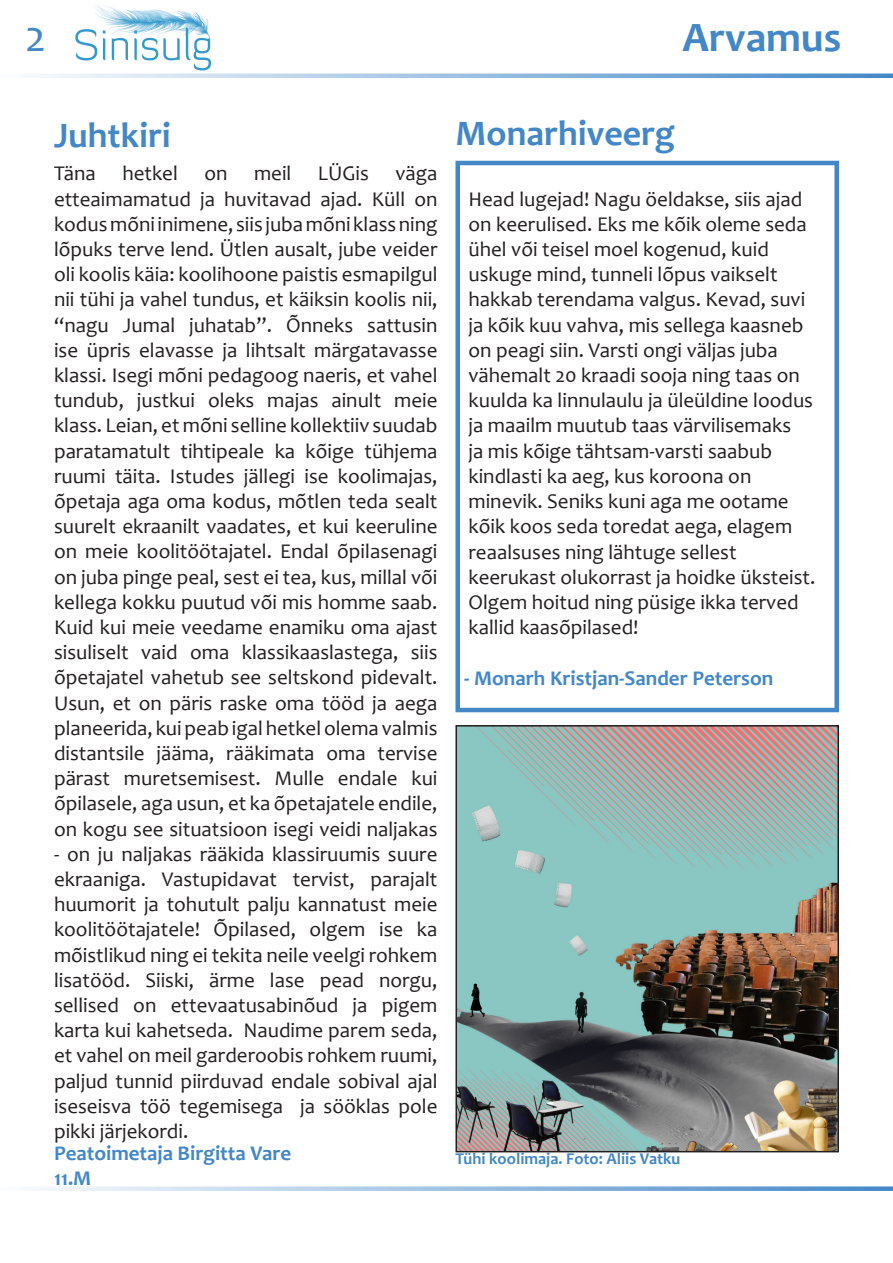
<style>
.page{position:relative;width:893px;height:1263px;background:#fff}
.page>*{position:absolute;margin:0;border:0;box-sizing:border-box;transform-origin:0 0}
.t1{font:45px "Candara";color:#4387c7}
.t2{font:700 42px "Candara";color:#4387c7}
.t3{font:700 36px "Candara";color:#4387c7}
.t4{font:21px/25.2px "Candara";color:#231f20;text-align:justify}
.t5{font:700 21px "Candara";color:#4387c7}
.t6{font:700 16.5px "Candara";color:#4387c7}
</style>
<div class="page">
<svg style="left:37px;top:74px;width:856px;height:4px"></svg>
<svg style="left:37px;top:1186px;width:856px;height:5px"></svg>
<img style="left:75px;top:5px;width:136px;height:65px">
<div style="left:455px;top:161px;width:384px;height:551px;border:4px solid #4387c7"></div>
<img style="left:458px;top:728px;width:378px;height:421px">
<div style="left:455px;top:725px;width:384px;height:427px;border:2px solid #231f20"></div>
<h1 class="t1" style="left:25px;top:8px;width:22px">2</h1>
<p class="t2" style="left:682px;top:11px;width:161px">Arvamus</p>
<p class="t3" style="left:54px;top:112px;width:118px">Juhtkiri</p>
<p class="t4" style="left:54px;top:161px;width:43px">Täna</p>
<p class="t4" style="left:122px;top:161px;width:57px">hetkel</p>
<p class="t4" style="left:204px;top:161px;width:25px">on</p>
<p class="t4" style="left:254px;top:161px;width:39px">meil</p>
<p class="t4" style="left:318px;top:161px;width:53px">LÜGis</p>
<p class="t4" style="left:54px;top:161px;width:385px;text-indent:341px">väga etteaimamatud ja huvitavad ajad. Küll on kodus mõni inimene, siis juba mõni klass ning lõpuks terve lend. Ütlen ausalt, jube veider oli koolis käia: koolihoone paistis esmapilgul nii tühi ja vahel tundus, et käiksin koolis nii, “nagu Jumal juhatab”. Õnneks sattusin ise üpris elavasse ja lihtsalt märgatavasse klassi. Isegi mõni pedagoog naeris, et vahel tundub, justkui oleks majas ainult meie klass. Leian, et mõni selline kollektiiv suudab paratamatult tihtipeale ka kõige tühjema ruumi täita. Istudes jällegi ise koolimajas, õpetaja aga oma kodus, mõtlen teda sealt suurelt ekraanilt vaadates, et kui keeruline on meie koolitöötajatel. Endal õpilasenagi on juba pinge peal, sest ei tea, kus, millal või kellega kokku puutud või mis homme saab.<br>Kuid kui meie veedame enamiku oma ajast sisuliselt vaid oma klassikaaslastega, siis õpetajatel vahetub see seltskond pidevalt.<br>Usun, et on päris raske oma tööd ja aega planeerida, kui peab igal hetkel olema valmis distantsile jääma, rääkimata oma tervise pärast muretsemisest. Mulle endale kui õpilasele, aga usun, et ka õpetajatele endile, on kogu see situatsioon isegi veidi naljakas</p>
<p class="t4" style="left:54px;top:841px;width:385px">- on ju naljakas rääkida klassiruumis suure ekraaniga. Vastupidavat tervist, parajalt huumorit ja tohutult palju kannatust meie koolitöötajatele! Õpilased, olgem ise ka mõistlikud ning ei tekita neile veelgi rohkem lisatööd. Siiski, ärme lase pead norgu, sellised on ettevaatusabinõud ja pigem karta kui kahetseda. Naudime parem seda, et vahel on meil garderoobis rohkem ruumi, paljud tunnid piirduvad endale sobival ajal iseseisva töö tegemisega ja sööklas pole pikki järjekordi.</p>
<p class="t5" style="left:54px;top:1140px;width:239px">Peatoimetaja Birgitta Vare</p>
<p class="t5" style="left:54px;top:1165px;width:39px">11.M</p>
<p class="t3" style="left:455px;top:111px;width:221px">Monarhiveerg</p>
<p class="t4" style="left:468px;top:186px;width:335px">Head lugejad! Nagu öeldakse, siis ajad</p>
<p class="t4" style="left:468px;top:211px;width:340px">on keerulised. Eks me kõik oleme seda</p>
<p class="t4" style="left:468px;top:236px;width:302px">ühel või teisel moel kogenud, kuid</p>
<p class="t4" style="left:468px;top:262px;width:311px">uskuge mind, tunneli lõpus vaikselt</p>
<p class="t4" style="left:468px;top:287px;width:338px">hakkab terendama valgus. Kevad, suvi</p>
<p class="t4" style="left:468px;top:312px;width:336px">ja kõik kuu vahva, mis sellega kaasneb</p>
<p class="t4" style="left:468px;top:337px;width:311px">on peagi siin. Varsti ongi väljas juba</p>
<p class="t4" style="left:468px;top:362px;width:333px">vähemalt 20 kraadi sooja ning taas on</p>
<p class="t4" style="left:468px;top:388px;width:346px">kuulda ka linnulaulu ja üleüldine loodus</p>
<p class="t4" style="left:468px;top:413px;width:324px">ja maailm muutub taas värvilisemaks</p>
<p class="t4" style="left:468px;top:438px;width:305px">ja mis kõige tähtsam-varsti saabub</p>
<p class="t4" style="left:468px;top:463px;width:284px">kindlasti ka aeg, kus koroona on</p>
<p class="t4" style="left:468px;top:488px;width:322px">minevik. Seniks kuni aga me ootame</p>
<p class="t4" style="left:468px;top:514px;width:325px">kõik koos seda toredat aega, elagem</p>
<p class="t4" style="left:468px;top:539px;width:270px">reaalsuses ning lähtuge sellest</p>
<p class="t4" style="left:468px;top:564px;width:348px">keerukast olukorrast ja hoidke üksteist.</p>
<p class="t4" style="left:468px;top:589px;width:332px">Olgem hoitud ning püsige ikka terved</p>
<p class="t4" style="left:468px;top:614px;width:172px">kallid kaasõpilased!</p>
<p class="t5" style="left:464px;top:664px;width:311px">- Monarh Kristjan-Sander Peterson</p>
<p class="t6" style="left:455px;top:1149px;width:226px">Tühi koolimaja. Foto: Aliis Vatku</p>
</div>
